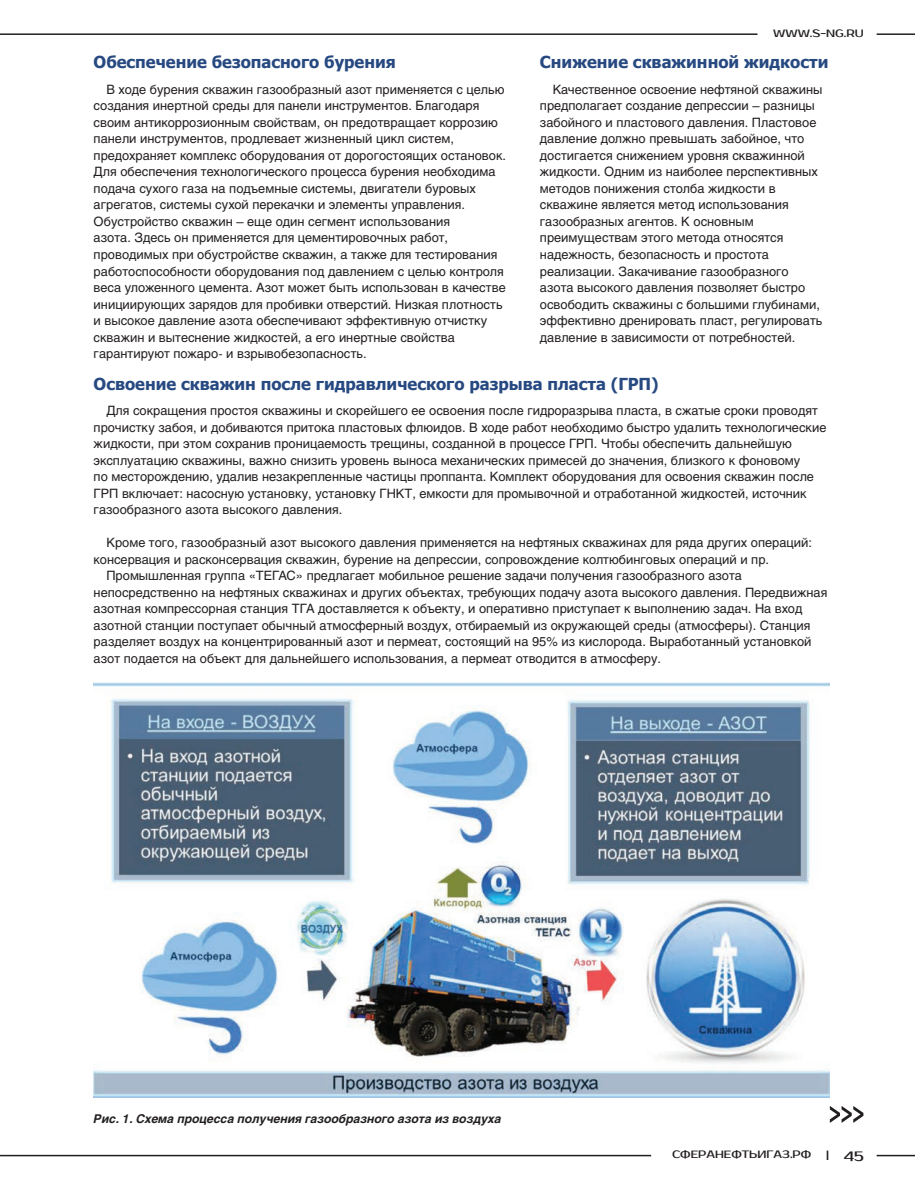
<style>
.page{position:relative;width:915px;height:1191px;background:#fff}
.page>*{position:absolute;margin:0;border:0;box-sizing:border-box;transform-origin:0 0}
.t1{font:700 16.5px "Tahoma";color:#274981}
.t2{font:13.5px "Prosto";color:#231f20}
.t3{font:12.75px/16.5px "Helios";color:#231f20}
.t4{font:italic 700 12px "Helios";color:#231f20}
.t5{font:10.5px "Prosto";color:#231f20}
</style>
<div class="page">
<svg style="left:829px;top:1106px;width:34px;height:17px"></svg>
<hr style="left:876px;top:1154px;width:38px;height:2px;background:#231f20">
<hr style="left:0;top:1154px;width:651px;height:2px;background:#231f20">
<hr style="left:876px;top:33px;width:38px;height:2px;background:#231f20">
<hr style="left:0;top:33px;width:757px;height:2px;background:#231f20">
<img style="left:94px;top:682px;width:735px;height:415px">
<p class="t5" style="left:772px;top:27px;width:92px">WWW.S-NG.RU</p>
<p class="t1" style="left:539px;top:50px;width:290px">Снижение скважинной жидкости</p>
<p class="t3" style="left:539px;top:81px;width:284px;text-indent:13px">Качественное освоение нефтяной скважины предполагает создание депрессии – разницы забойного и пластового давления. Пластовое давление должно превышать забойное, что достигается снижением уровня скважинной жидкости. Одним из наиболее перспективных методов понижения столба жидкости в скважине является метод использования газообразных агентов. К основным преимуществам этого метода относятся надежность, безопасность и простота реализации. Закачивание газообразного азота высокого давления позволяет быстро освободить скважины с большими глубинами, эффективно дренировать пласт, регулировать давление в зависимости от потребностей.</p>
<p class="t1" style="left:94px;top:372px;width:566px">Освоение скважин после гидравлического разрыва пласта (ГРП)</p>
<p class="t3" style="left:94px;top:402px;width:734px;text-indent:13px">Для сокращения простоя скважины и скорейшего ее освоения после гидроразрыва пласта, в сжатые сроки проводят прочистку забоя, и добиваются притока пластовых флюидов. В ходе работ необходимо быстро удалить технологические жидкости, при этом сохранив проницаемость трещины, созданной в процессе ГРП. Чтобы обеспечить дальнейшую эксплуатацию скважины, важно снизить уровень выноса механических примесей до значения, близкого к фоновому<br>по месторождению, удалив незакрепленные частицы проппанта. Комплект оборудования для освоения скважин после ГРП включает: насосную установку, установку ГНКТ, емкости для промывочной и отработанной жидкостей, источник газообразного азота высокого давления.</p>
<p class="t3" style="left:106px;top:534px;width:707px">Кроме того, газообразный азот высокого давления применяется на нефтяных скважинах для ряда других операций:</p>
<p class="t3" style="left:94px;top:551px;width:676px">консервация и расконсервация скважин, бурение на депрессии, сопровождение колтюбинговых операций и пр.</p>
<p class="t3" style="left:106px;top:567px;width:637px">Промышленная группа «ТЕГАС» предлагает мобильное решение задачи получения газообразного азота</p>
<p class="t3" style="left:94px;top:584px;width:735px">непосредственно на нефтяных скважинах и других объектах, требующих подачу азота высокого давления. Передвижная</p>
<p class="t3" style="left:94px;top:600px;width:710px">азотная компрессорная станция ТГА доставляется к объекту, и оперативно приступает к выполнению задач. На вход</p>
<p class="t3" style="left:94px;top:617px;width:718px">азотной станции поступает обычный атмосферный воздух, отбираемый из окружающей среды (атмосферы). Станция</p>
<p class="t3" style="left:94px;top:633px;width:719px">разделяет воздух на концентрированный азот и пермеат, состоящий на 95% из кислорода. Выработанный установкой</p>
<p class="t3" style="left:94px;top:650px;width:568px">азот подается на объект для дальнейшего использования, а пермеат отводится в атмосферу.</p>
<p class="t1" style="left:94px;top:50px;width:304px">Обеспечение безопасного бурения</p>
<p class="t3" style="left:94px;top:81px;width:414px;text-indent:13px">В ходе бурения скважин газообразный азот применяется с целью создания инертной среды для панели инструментов. Благодаря своим антикоррозионным свойствам, он предотвращает коррозию панели инструментов, продлевает жизненный цикл систем, предохраняет комплекс оборудования от дорогостоящих остановок.<br>Для обеспечения технологического процесса бурения необходима подача сухого газа на подъемные системы, двигатели буровых агрегатов, системы сухой перекачки и элементы управления.<br>Обустройство скважин – еще один сегмент использования<br>азота. Здесь он применяется для цементировочных работ, проводимых при обустройстве скважин, а также для тестирования работоспособности оборудования под давлением с целью контроля веса уложенного цемента. Азот может быть использован в качестве инициирующих зарядов для пробивки отверстий. Низкая плотность и высокое давление азота обеспечивают эффективную отчистку скважин и вытеснение жидкостей, а его инертные свойства гарантируют пожаро- и взрывобезопасность.</p>
<p class="t4" style="left:94px;top:1111px;width:409px">Рис. 1. Схема процесса получения газообразного азота из воздуха</p>
<p class="t5" style="left:671px;top:1148px;width:141px">СФЕРАНЕФТЬИГАЗ.РФ</p>
<p class="t2" style="left:825px;top:1148px;width:39px"><sup>|</sup> 45</p>
</div>
